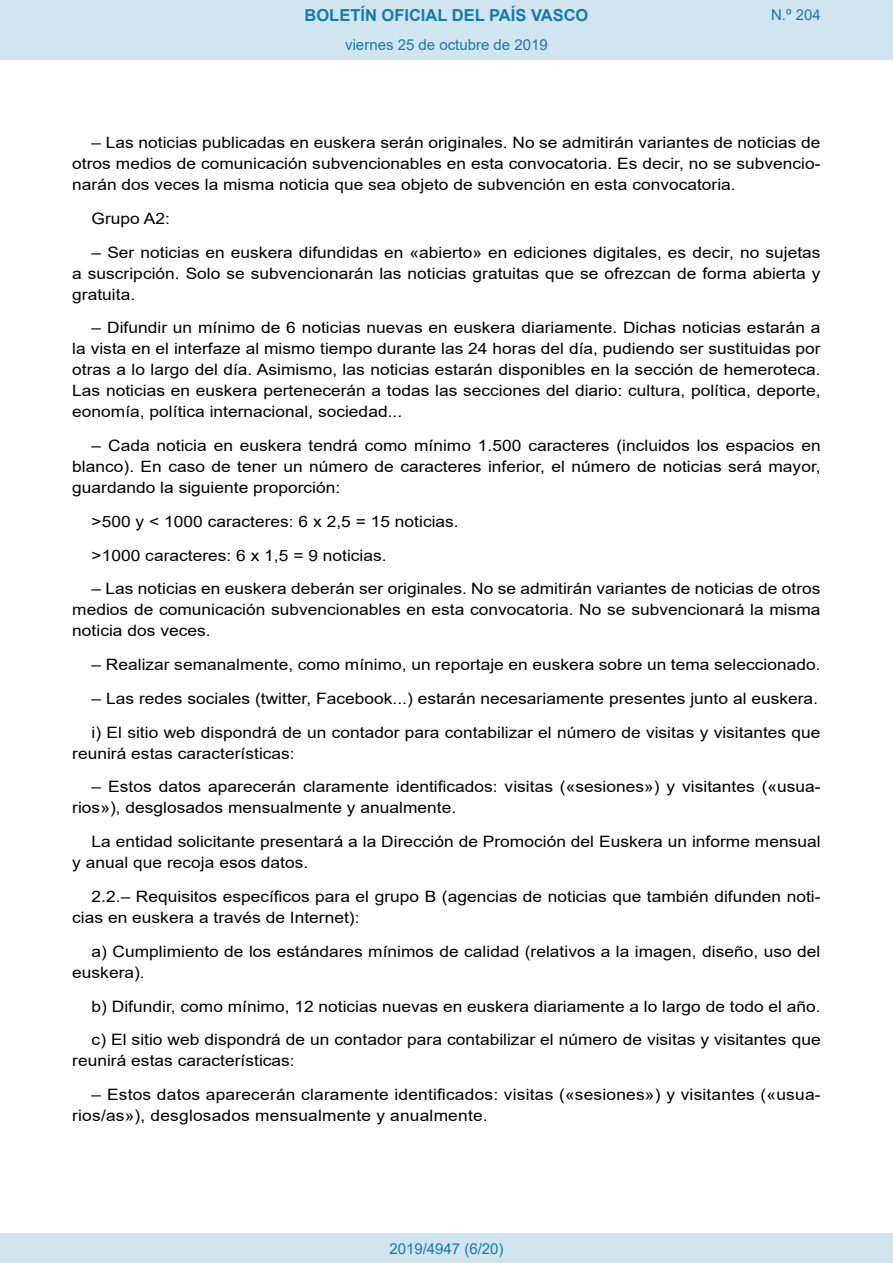
<style>
.page{position:relative;width:893px;height:1263px;background:#fff}
.page>*{position:absolute;margin:0;border:0;box-sizing:border-box;transform-origin:0 0}
.t1{font:700 16.5px "Arial";color:#1879ad}
.BOPVDetalle{font:15.6px/21px "Arial";color:#000;scale:1.11 1}
.Paginacion_Centro{font:15px "Arial";color:#1879ad}
</style>
<div class="page">
<div style="left:0;top:0;width:893px;height:60px;background:#d0e5f0"></div>
<div style="left:0;top:1233px;width:893px;height:30px;background:#d0e5f0"></div>
<p class="t1" style="left:305px;top:3px;width:285px">BOLETÍN OFICIAL DEL PAÍS VASCO</p>
<p class="Paginacion_Centro" style="left:345px;top:35px;width:204px">viernes 25 de octubre de 2019</p>
<p class="Paginacion_Centro" style="left:771px;top:5px;width:51px">N.º 204</p>
<p class="BOPVDetalle" style="left:72px;top:132px;width:676px;text-align:justify;text-indent:19px">– Las noticias publicadas en euskera serán originales. No se admitirán variantes de noticias de otros medios de comunicación subvencionables en esta convocatoria. Es decir, no se subvencio&shy;narán dos veces la misma noticia que sea objeto de subvención en esta convocatoria.</p>
<p class="BOPVDetalle" style="left:92px;top:208px;width:72px">Grupo A2:</p>
<p class="BOPVDetalle" style="left:72px;top:242px;width:676px;text-align:justify;text-indent:19px">– Ser noticias en euskera difundidas en «abierto» en ediciones digitales, es decir, no sujetas a suscripción. Solo se subvencionarán las noticias gratuitas que se ofrezcan de forma abierta y gratuita.</p>
<p class="BOPVDetalle" style="left:72px;top:317px;width:676px;text-align:justify;text-indent:19px">– Difundir un mínimo de 6 noticias nuevas en euskera diariamente. Dichas noticias estarán a la vista en el interfaze al mismo tiempo durante las 24 horas del día, pudiendo ser sustituidas por otras a lo largo del día. Asimismo, las noticias estarán disponibles en la sección de hemeroteca.<br>Las noticias en euskera pertenecerán a todas las secciones del diario: cultura, política, deporte, eonomía, política internacional, sociedad...</p>
<p class="BOPVDetalle" style="left:72px;top:435px;width:676px;text-align:justify;text-indent:19px">– Cada noticia en euskera tendrá como mínimo 1.500 caracteres (incluidos los espacios en blanco). En caso de tener un número de caracteres inferior, el número de noticias será mayor, guardando la siguiente proporción:</p>
<p class="BOPVDetalle" style="left:92px;top:511px;width:332px">&gt;500 y &lt; 1000 caracteres: 6 x 2,5 = 15 noticias.</p>
<p class="BOPVDetalle" style="left:92px;top:545px;width:267px">&gt;1000 caracteres: 6 x 1,5 = 9 noticias.</p>
<p class="BOPVDetalle" style="left:72px;top:578px;width:676px;text-align:justify;text-indent:19px">– Las noticias en euskera deberán ser originales. No se admitirán variantes de noticias de otros medios de comunicación subvencionables en esta convocatoria. No se subvencionará la misma noticia dos veces.</p>
<p class="BOPVDetalle" style="left:92px;top:654px;width:658px">– Realizar semanalmente, como mínimo, un reportaje en euskera sobre un tema seleccionado.</p>
<p class="BOPVDetalle" style="left:92px;top:688px;width:656px">– Las redes sociales (twitter, Facebook...) estarán necesariamente presentes junto al euskera.</p>
<p class="BOPVDetalle" style="left:72px;top:722px;width:676px;text-indent:19px">i) El sitio web dispondrá de un contador para contabilizar el número de visitas y visitantes que reunirá estas características:</p>
<p class="BOPVDetalle" style="left:72px;top:776px;width:676px;text-indent:19px">– Estos datos aparecerán claramente identificados: visitas («sesiones») y visitantes («usua&shy;rios»), desglosados mensualmente y anualmente.</p>
<p class="BOPVDetalle" style="left:72px;top:831px;width:676px;text-indent:19px">La entidad solicitante presentará a la Dirección de Promoción del Euskera un informe mensual y anual que recoja esos datos.</p>
<p class="BOPVDetalle" style="left:72px;top:886px;width:676px;text-indent:19px">2.2.– Requisitos específicos para el grupo B (agencias de noticias que también difunden noti&shy;cias en euskera a través de Internet):</p>
<p class="BOPVDetalle" style="left:72px;top:941px;width:675px;text-indent:19px">a) Cumplimiento de los estándares mínimos de calidad (relativos a la imagen, diseño, uso del euskera).</p>
<p class="BOPVDetalle" style="left:92px;top:995px;width:658px">b) Difundir, como mínimo, 12 noticias nuevas en euskera diariamente a lo largo de todo el año.</p>
<p class="BOPVDetalle" style="left:72px;top:1029px;width:676px;text-indent:19px">c) El sitio web dispondrá de un contador para contabilizar el número de visitas y visitantes que reunirá estas características:</p>
<p class="BOPVDetalle" style="left:72px;top:1084px;width:676px;text-indent:19px">– Estos datos aparecerán claramente identificados: visitas («sesiones») y visitantes («usua&shy;rios/as»), desglosados mensualmente y anualmente.</p>
<p class="Paginacion_Centro" style="left:389px;top:1238px;width:116px">2019/4947 (6/20)</p>
</div>
